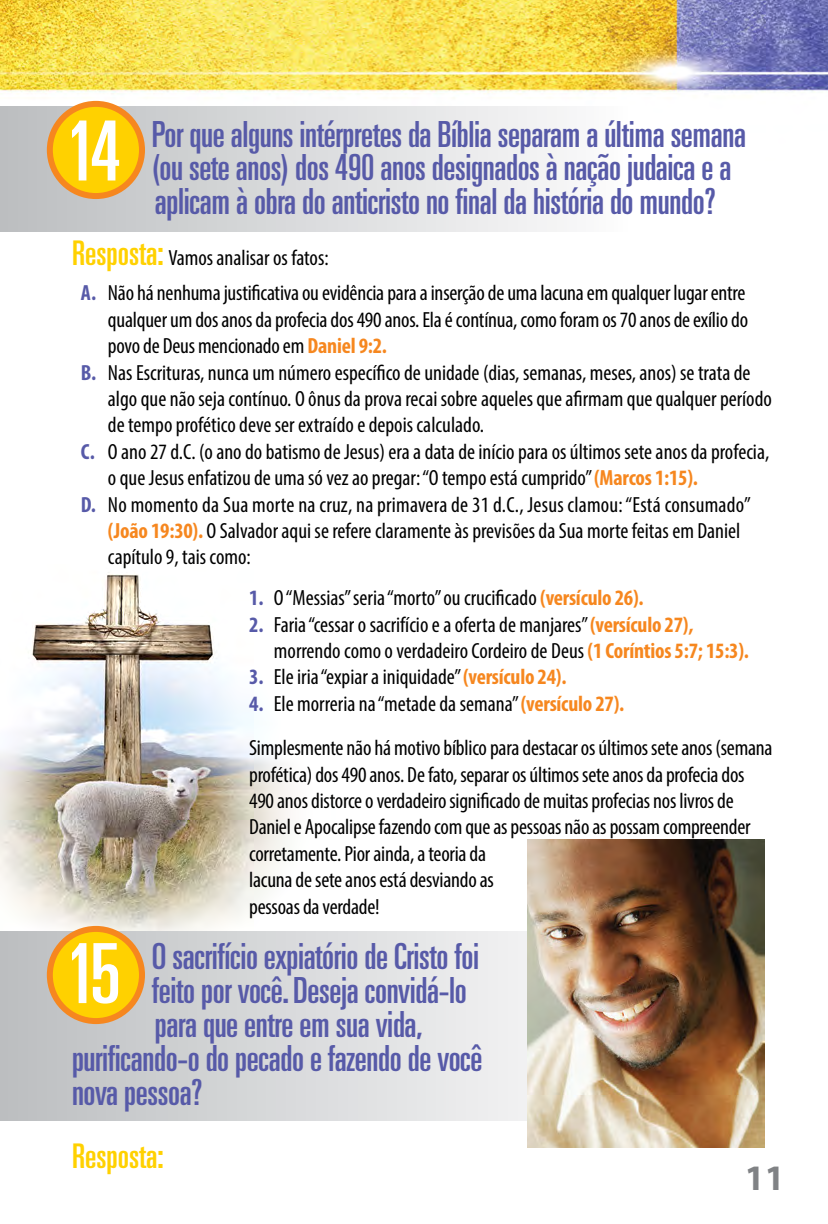
<style>
.page{position:relative;width:828px;height:1224px;background:#fff}
.page>*{position:absolute;margin:0;border:0;box-sizing:border-box;transform-origin:0 0}
.t1{font:ultra-condensed 83px "Univers";color:#fff}
.t2{font:ultra-condensed 36px/34px "Univers";letter-spacing:-.01em;color:#575aa8}
.t3{font:700 36px "Myriad Pro";color:#808285}
.t4{font:ultra-condensed 34px "Univers";color:#ffd100}
.t5{font:condensed 22px/26.4px "Myriad Pro";letter-spacing:-.005em;color:#000}
.s1{font-family:"Univers";font-stretch:ultra-condensed;font-size:34px;color:#ffd100}
.s2{font-weight:700;color:#575aa8}
.s3{font-weight:700;color:#f6871f}
</style>
<div class="page">
<img style="left:0;top:574px;width:353px;height:358px">
<img style="left:0;top:0;width:828px;height:232px">
<svg style="left:0;top:932px;width:527px;height:188px;background:#d7d8d9"></svg>
<div style="left:50px;top:929px;width:92px;height:92px;background:#ffd100;border-radius:50%"></div>
<div style="left:47px;top:926px;width:98px;height:98px;border:6px solid #f6871f;border-radius:50%"></div>
<div style="left:0;top:107px;width:628px;height:124px;background:linear-gradient(to right,#bdbcbb,#fbfcfe)"></div>
<div style="left:50px;top:104px;width:92px;height:92px;background:#ffd100;border-radius:50%"></div>
<div style="left:47px;top:101px;width:98px;height:98px;border:6px solid #f6871f;border-radius:50%"></div>
<img style="left:527px;top:840px;width:238px;height:308px">
<h1 class="t1" style="left:65px;top:104px;width:57px">14</h1>
<h2 class="t2" style="left:152px;top:117px;width:596px">Por que alguns intérpretes da Bíblia separam a última semana (ou sete anos) dos 490 anos designados à nação judaica e a aplicam à obra do anticristo no final da história do mundo?</h2>
<p class="t5" style="left:81px;top:240px;width:666px;line-height:35.4px;text-indent:-9px"><span class="s1">Resposta:</span> Vamos analisar os fatos:<br><span class="s2">A.</span> Não há nenhuma justificativa ou evidência para a inserção de uma lacuna em qualquer lugar entre</p>
<p class="t5" style="left:108px;top:306px;width:642px">qualquer um dos anos da profecia dos 490 anos. Ela é contínua, como foram os 70 anos de exílio do</p>
<p class="t5" style="left:108px;top:332px;width:281px">povo de Deus mencionado em <span class="s3">Daniel 9:2.</span></p>
<p class="t5" style="left:81px;top:359px;width:671px"><span class="s2">B.</span> Nas Escrituras, nunca um número específico de unidade (dias, semanas, meses, anos) se trata de</p>
<p class="t5" style="left:108px;top:385px;width:665px">algo que não seja contínuo. O ônus da prova recai sobre aqueles que afirmam que qualquer período</p>
<p class="t5" style="left:108px;top:412px;width:377px">de tempo profético deve ser extraído e depois calculado.</p>
<p class="t5" style="left:81px;top:438px;width:690px"><span class="s2">C.</span> O ano 27 d.C. (o ano do batismo de Jesus) era a data de início para os últimos sete anos da profecia,</p>
<p class="t5" style="left:108px;top:464px;width:591px">o que Jesus enfatizou de uma só vez ao pregar: “O tempo está cumprido” <span class="s3">(Marcos 1:15).</span></p>
<p class="t5" style="left:81px;top:491px;width:671px"><span class="s2">D.</span> No momento da Sua morte na cruz, na primavera de 31 d.C., Jesus clamou: “Está consumado”</p>
<p class="t5" style="left:108px;top:517px;width:634px"><span class="s3">(João 19:30).</span> O Salvador aqui se refere claramente às previsões da Sua morte feitas em Daniel</p>
<p class="t5" style="left:108px;top:544px;width:144px">capítulo 9, tais como:</p>
<p class="t5" style="left:249px;top:584px;width:396px"><span class="s2">1.</span> O “Messias” seria “morto” ou crucificado <span class="s3">(versículo 26).</span></p>
<p class="t5" style="left:274px;top:611px;width:477px;text-indent:-25px"><span class="s2">2.</span> Faria “cessar o sacrifício e a oferta de manjares” <span class="s3">(versículo 27), </span>morrendo como o verdadeiro Cordeiro de Deus <span class="s3">(1 Coríntios 5:7; 15:3).</span></p>
<p class="t5" style="left:249px;top:664px;width:319px"><span class="s2">3.</span> Ele iria “expiar a iniquidade” <span class="s3">(versículo 24).</span></p>
<p class="t5" style="left:249px;top:681px;width:525px;line-height:44.4px"><span class="s2">4.</span> Ele morreria na “metade da semana” <span class="s3">(versículo 27).<br></span>Simplesmente não há motivo bíblico para destacar os últimos sete anos (semana</p>
<p class="t5" style="left:249px;top:761px;width:503px">profética) dos 490 anos. De fato, separar os últimos sete anos da profecia dos 490 anos distorce o verdadeiro significado de muitas profecias nos livros de Daniel e Apocalipse fazendo com que as pessoas não as possam compreender corretamente. Pior ainda, a teoria da<br>lacuna de sete anos está desviando as<br>pessoas da verdade!</p>
<h1 class="t1" style="left:65px;top:926px;width:57px">15</h1>
<h2 class="t2" style="left:152px;top:939px;width:329px">O sacrifício expiatório de Cristo foi</h2>
<h2 class="t2" style="left:152px;top:973px;width:316px">feito por você. Deseja convidá-lo</h2>
<h2 class="t2" style="left:155px;top:1007px;width:270px">para que entre em sua vida,</h2>
<h2 class="t2" style="left:72px;top:1041px;width:412px">purificando-o do pecado e fazendo de você</h2>
<h2 class="t2" style="left:72px;top:1075px;width:132px">nova pessoa?</h2>
<h3 class="t4" style="left:72px;top:1137px;width:93px">Resposta:</h3>
<h2 class="t3" style="left:745px;top:1155px;width:41px">11</h2>
</div>
